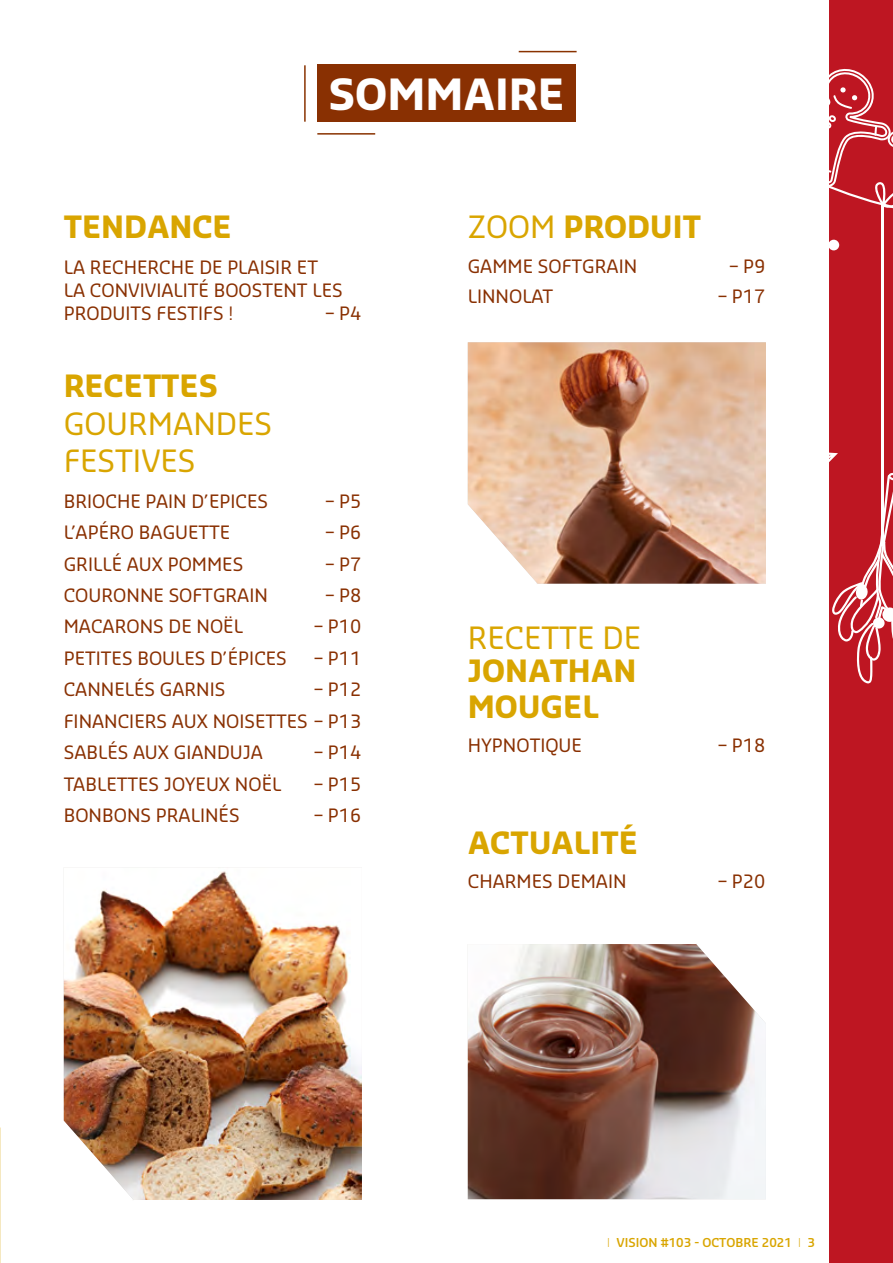
<style>
.page{position:relative;width:893px;height:1263px;background:#fff}
.page>*{position:absolute;margin:0;border:0;box-sizing:border-box;transform-origin:0 0}
.t1{font:700 42px "Sansa Pro";color:#fff}
.t2{font:30px/37.3px "Sansa Pro";color:#d9a500}
.t3{font:700 30px "Sansa Pro";color:#d9a500}
.t4{font:18px/23px "Sansa Pro";color:#893002}
.opsomming{font:600 12px "Sansa Pro";color:#d9a500}
.s1{font-weight:700}
.s2{font-weight:400}
.s3{font-weight:300}
</style>
<div class="page">
<div style="left:829px;top:0;width:64px;height:1263px;background:#be1622"></div>
<hr style="left:881px;top:202px;width:2px;height:344px;background:#fff">
<svg style="left:829px;top:403px;width:64px;height:280px"></svg>
<svg style="left:829px;top:69px;width:64px;height:194px"></svg>
<div style="left:317px;top:64px;width:259px;height:58px;background:#893002"></div>
<hr style="left:317px;top:133px;width:58px;height:2px;background:#893200">
<hr style="left:304px;top:65px;width:2px;height:57px;background:#893200">
<hr style="left:519px;top:51px;width:58px;height:1px;background:#893200">
<img style="left:468px;top:342px;width:298px;height:242px">
<img style="left:64px;top:867px;width:298px;height:333px">
<img style="left:468px;top:944px;width:298px;height:255px">
<p class="t1" style="left:328px;top:66px;width:238px">SOMMAIRE</p>
<p class="t3" style="left:64px;top:208px;width:170px">TENDANCE</p>
<p class="t4" style="left:64px;top:255px;width:280px">LA RECHERCHE DE PLAISIR ET<br>LA CONVIVIALITÉ BOOSTENT LES<br>PRODUITS FESTIFS !</p>
<p class="t4" style="left:325px;top:301px;width:37px">– P4</p>
<p class="t2" style="left:64px;top:366px;width:210px"><span class="s1">RECETTES<br></span>GOURMANDES<br>FESTIVES</p>
<p class="t4" style="left:64px;top:489px;width:206px">BRIOCHE PAIN D’EPICES</p>
<p class="t4" style="left:325px;top:489px;width:37px">– P5</p>
<p class="t4" style="left:64px;top:520px;width:168px">L’APÉRO BAGUETTE</p>
<p class="t4" style="left:325px;top:520px;width:37px">– P6</p>
<p class="t4" style="left:64px;top:552px;width:181px">GRILLÉ AUX POMMES</p>
<p class="t4" style="left:325px;top:552px;width:37px">– P7</p>
<p class="t4" style="left:64px;top:583px;width:206px">COURONNE SOFTGRAIN</p>
<p class="t4" style="left:325px;top:583px;width:37px">– P8</p>
<p class="t4" style="left:64px;top:615px;width:181px">MACARONS DE NOËL</p>
<p class="t4" style="left:314px;top:615px;width:49px">– P10</p>
<p class="t4" style="left:64px;top:646px;width:225px">PETITES BOULES D’ÉPICES</p>
<p class="t4" style="left:314px;top:646px;width:49px">– P11</p>
<p class="t4" style="left:64px;top:677px;width:163px">CANNELÉS GARNIS</p>
<p class="t4" style="left:314px;top:677px;width:49px">– P12</p>
<p class="t4" style="left:64px;top:709px;width:299px">FINANCIERS AUX NOISETTES – P13</p>
<p class="t4" style="left:64px;top:740px;width:201px">SABLÉS AUX GIANDUJA</p>
<p class="t4" style="left:314px;top:740px;width:49px">– P14</p>
<p class="t4" style="left:64px;top:772px;width:219px">TABLETTES JOYEUX NOËL</p>
<p class="t4" style="left:314px;top:772px;width:49px">– P15</p>
<p class="t4" style="left:64px;top:803px;width:177px">BONBONS PRALINÉS</p>
<p class="t4" style="left:314px;top:803px;width:49px">– P16</p>
<p class="t3" style="left:468px;top:208px;width:235px"><span class="s2">ZOOM</span> PRODUIT</p>
<p class="t4" style="left:468px;top:254px;width:171px">GAMME SOFTGRAIN</p>
<p class="t4" style="left:729px;top:254px;width:37px">– P9</p>
<p class="t4" style="left:468px;top:284px;width:87px">LINNOLAT</p>
<p class="t4" style="left:718px;top:284px;width:49px">– P17</p>
<p class="t2" style="left:468px;top:620px;width:175px;line-height:33px">RECETTE DE<br><span class="s1">JONATHAN</span></p>
<p class="t3" style="left:468px;top:687px;width:133px">MOUGEL</p>
<p class="t4" style="left:468px;top:733px;width:116px">HYPNOTIQUE</p>
<p class="t4" style="left:718px;top:733px;width:49px">– P18</p>
<p class="t3" style="left:468px;top:823px;width:172px">ACTUALITÉ</p>
<p class="t4" style="left:468px;top:869px;width:160px">CHARMES DEMAIN</p>
<p class="t4" style="left:718px;top:869px;width:49px">– P20</p>
<p class="opsomming" style="left:607px;top:1235px;width:209px"><span class="s3">I</span> VISION #103 - OCTOBRE 2021 <span class="s3">I</span> 3</p>
</div>
